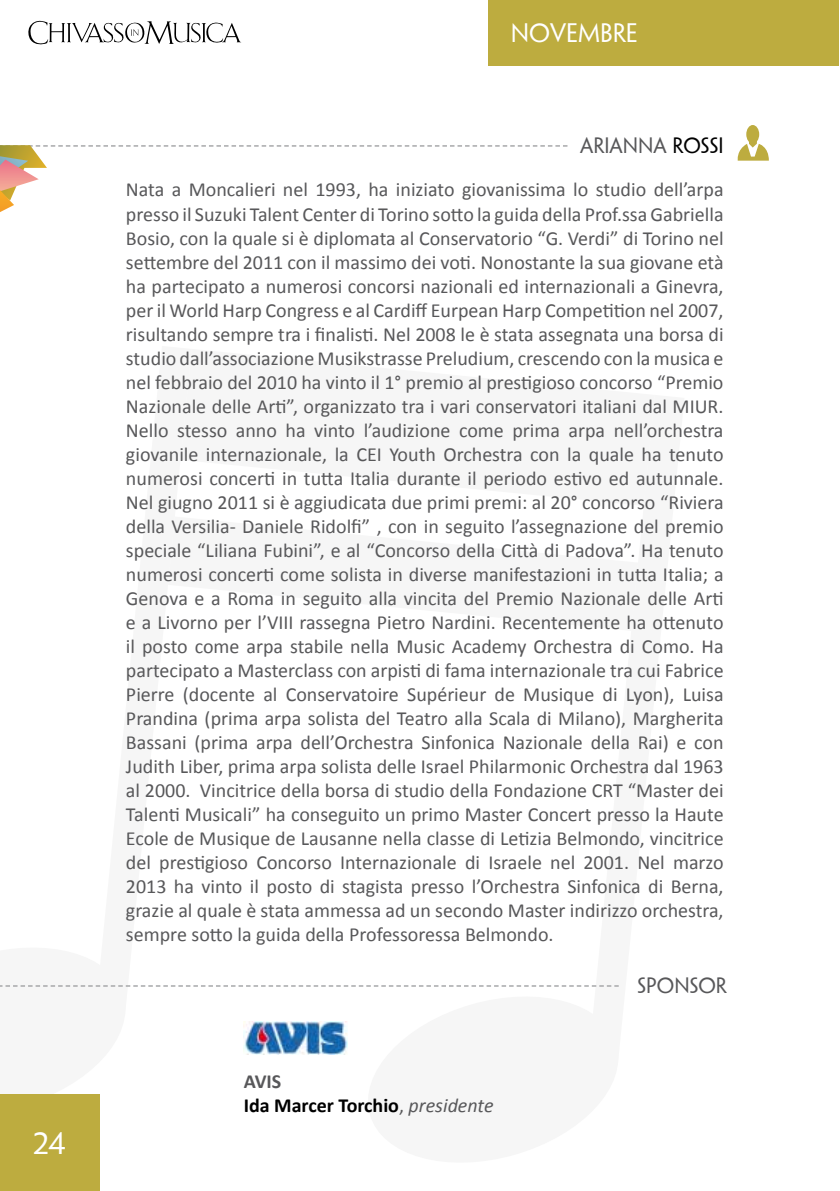
<style>
.page{position:relative;width:840px;height:1191px;background:#fff}
.page>*{position:absolute;margin:0;border:0;box-sizing:border-box;transform-origin:0 0}
.t1{font:28px "Penumbra";color:#fff}
.t2{font:24px "Penumbra";color:#fff}
.t3{font:20px/24px "Calibri";color:#58585a;text-align:justify}
.t4{font:700 20px/24px "Calibri";color:#000}
.t5{font:20px "Penumbra";color:#58585a}
.s1{color:#000}
.s2{color:#58585a}
.s3{font-weight:400;color:#58585a}
.s4{font-weight:400;font-style:italic;color:#58585a}
</style>
<div class="page">
<svg style="left:28px;top:20px;width:213px;height:25px"></svg>
<div style="left:488px;top:0;width:350px;height:65px;background:#bdac3f"></div>
<div style="left:0;top:1094px;width:99px;height:97px;background:#bdac3f"></div>
<div style="left:745px;top:125px;width:13px;height:19px;background:#bdac3f;border-radius:50%"></div>
<svg style="left:737px;top:140px;width:31px;height:21px"></svg>
<svg style="left:0;top:985px;width:618px;height:140px"></svg>
<img style="left:244px;top:1021px;width:103px;height:33px">
<svg style="left:0;top:145px;width:567px;height:67px"></svg>
<h1 class="t1" style="left:34px;top:1126px;width:33px">24</h1>
<p class="t2" style="left:510px;top:19px;width:128px">NOVEMBRE</p>
<p class="t5" style="left:580px;top:134px;width:145px">ARIANNA <span class="s1">ROSSI</span></p>
<p class="t3" style="left:126px;top:178px;width:599px">Nata a Moncalieri nel 1993, ha iniziato giovanissima lo studio dell’arpa presso il Suzuki Talent Center di Torino sotto la guida della Prof.ssa Gabriella Bosio, con la quale si è diplomata al Conservatorio “G. Verdi” di Torino nel settembre del 2011 con il massimo dei voti. Nonostante la sua giovane età ha partecipato a numerosi concorsi nazionali ed internazionali a Ginevra, per il World Harp Congress e al Cardiff Eurpean Harp Competition nel 2007, risultando sempre tra i finalisti. Nel 2008 le è stata assegnata una borsa di studio dall’associazione Musikstrasse Preludium, crescendo con la musica e nel febbraio del 2010 ha vinto il 1° premio al prestigioso concorso “Premio Nazionale delle Arti”, organizzato tra i vari conservatori italiani dal MIUR.<br>Nello stesso anno ha vinto l’audizione come prima arpa nell’orchestra giovanile internazionale, la CEI Youth Orchestra con la quale ha tenuto numerosi concerti in tutta Italia durante il periodo estivo ed autunnale.<br>Nel giugno 2011 si è aggiudicata due primi premi: al 20° concorso “Riviera della Versilia- Daniele Ridolfi” , con in seguito l’assegnazione del premio speciale “Liliana Fubini”, e al “Concorso della Città di Padova”. Ha tenuto numerosi concerti come solista in diverse manifestazioni in tutta Italia; a Genova e a Roma in seguito alla vincita del Premio Nazionale delle Arti e a Livorno per l’VIII rassegna Pietro Nardini. Recentemente ha ottenuto il posto come arpa stabile nella Music Academy Orchestra di Como. Ha partecipato a Masterclass con arpisti di fama internazionale tra cui Fabrice Pierre (docente al Conservatoire Supérieur de Musique di Lyon), Luisa Prandina (prima arpa solista del Teatro alla Scala di Milano), Margherita Bassani (prima arpa dell’Orchestra Sinfonica Nazionale della Rai) e con Judith Liber, prima arpa solista delle Israel Philarmonic Orchestra dal 1963 al 2000. Vincitrice della borsa di studio della Fondazione CRT “Master dei Talenti Musicali” ha conseguito un primo Master Concert presso la Haute Ecole de Musique de Lausanne nella classe di Letizia Belmondo, vincitrice del prestigioso Concorso Internazionale di Israele nel 2001. Nel marzo 2013 ha vinto il posto di stagista presso l’Orchestra Sinfonica di Berna, grazie al quale è stata ammessa ad un secondo Master indirizzo orchestra, sempre sotto la guida della Professoressa Belmondo.</p>
<p class="t5" style="left:637px;top:973px;width:91px">SPONSOR</p>
<p class="t4" style="left:243px;top:1069px;width:251px"><span class="s2">AVIS<br></span>Ida Marcer Torchio<span class="s3">,</span> <span class="s4">presidente</span></p>
</div>
